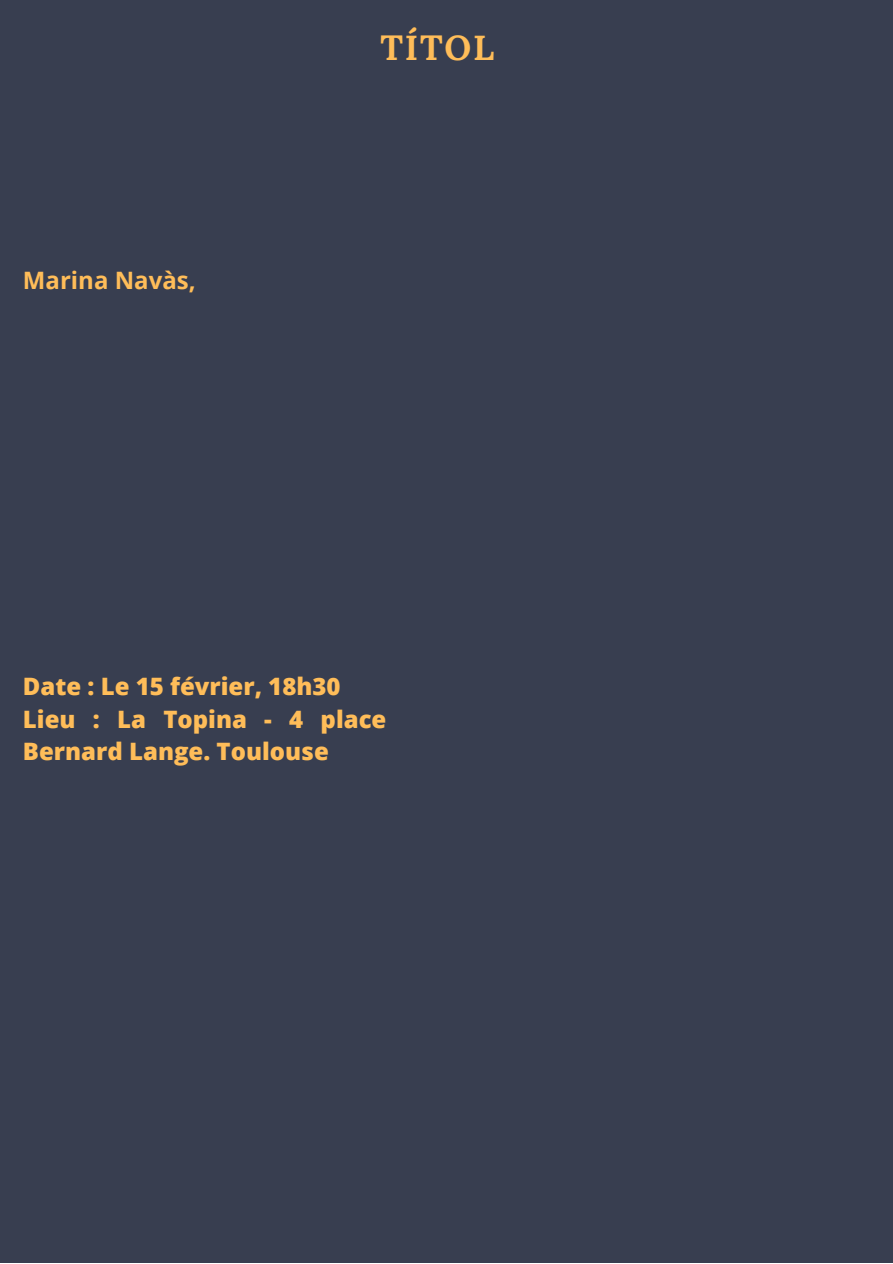
<style>
.page{position:relative;width:893px;height:1264px;background:#fff}
.page>*{position:absolute;margin:0;border:0;box-sizing:border-box;transform-origin:0 0}
.t1{font:700 34.95px "Lora";letter-spacing:.05em;color:#ffbd59}
.t2{font:800 24px/32.5px "Open Sans";color:#ffbd59}
.t3{font:700 24px "Open Sans";color:#ffbd59}
</style>
<div class="page">
<div style="left:0;top:0;width:892px;height:1262px;background:#383e50"></div>
<p class="t3" style="left:23px;top:263px;width:174px">Marina Navàs,</p>
<h1 class="t1" style="left:380px;top:25px;width:115px">TÍTOL</h1>
<p class="t2" style="left:23px;top:669px;width:365px">Date : Le 15 février, 18h30<br>Lieu : La Topina - 4 place<br>Bernard Lange. Toulouse</p>
</div>
